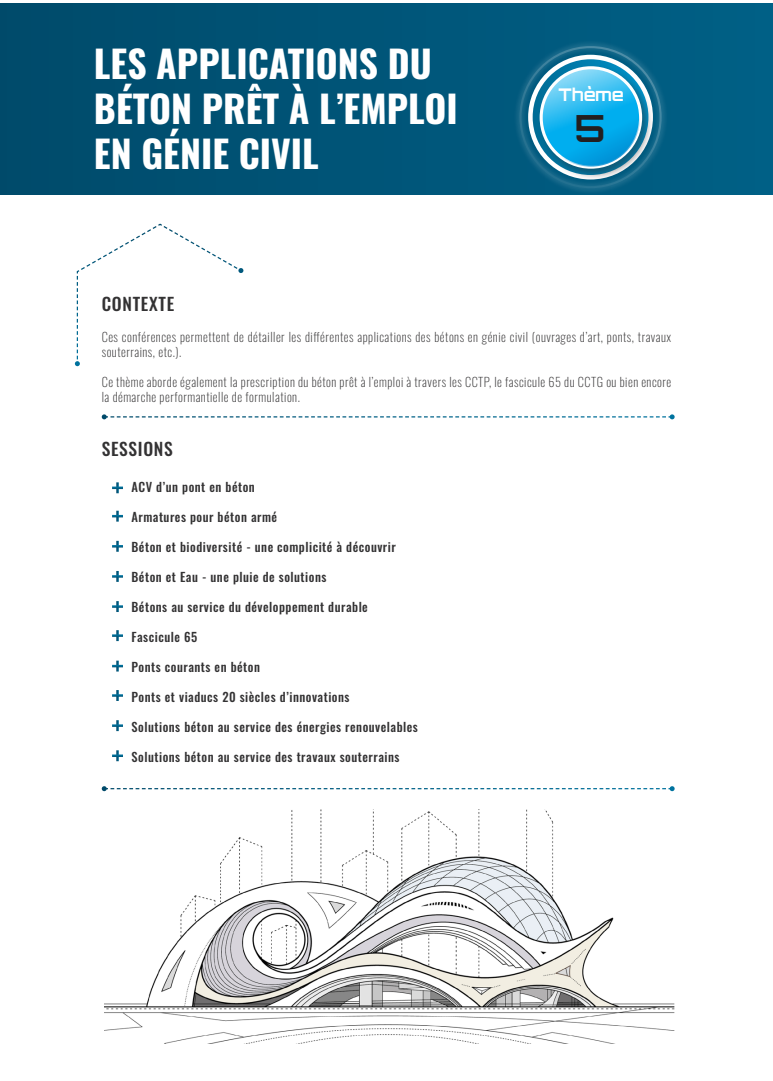
<style>
.page{position:relative;width:773px;height:1081px;background:#fff}
.page>*{position:absolute;margin:0;border:0;box-sizing:border-box;transform-origin:0 0}
.t1{font:700 37.5px/45px "Oswald";color:#fff}
.t2{font:700 37.5px "Orbitron";color:#231f20}
.t3{font:500 17.5px "Oswald";letter-spacing:.04em;color:#333233}
.t4{font:700 17.5px "Orbitron";letter-spacing:.01em;color:#fff}
.t5{font:500 12.5px "Oswald";letter-spacing:.04em;color:#333233}
.t6{font:200 12.5px/15px "Oswald";letter-spacing:.04em;color:#333233}
</style>
<div class="page">
<svg style="left:112px;top:511px;width:11px;height:10px"></svg>
<svg style="left:112px;top:541px;width:11px;height:11px"></svg>
<svg style="left:112px;top:571px;width:11px;height:11px"></svg>
<svg style="left:112px;top:601px;width:11px;height:11px"></svg>
<svg style="left:112px;top:630px;width:11px;height:11px"></svg>
<svg style="left:112px;top:690px;width:11px;height:11px"></svg>
<svg style="left:112px;top:720px;width:11px;height:11px"></svg>
<svg style="left:112px;top:750px;width:11px;height:11px"></svg>
<svg style="left:112px;top:660px;width:11px;height:11px"></svg>
<div style="left:0;top:4px;width:772px;height:191px;background:linear-gradient(to right,#004a6b,#006086)"></div>
<svg style="left:75px;top:223px;width:168px;height:143px"></svg>
<svg style="left:102px;top:414px;width:572px;height:5px"></svg>
<svg style="left:112px;top:482px;width:11px;height:11px"></svg>
<svg style="left:102px;top:786px;width:572px;height:5px"></svg>
<div style="left:513px;top:40px;width:154px;height:155px;background:#fff;opacity:.75"></div>
<img style="left:104px;top:809px;width:570px;height:234px">
<h1 class="t1" style="left:94px;top:43px;width:365px">LES APPLICATIONS DU<br>BÉTON PRÊT À L’EMPLOI<br>EN GÉNIE CIVIL</h1>
<h2 class="t4" style="left:558px;top:84px;width:67px">Thème</h2>
<h1 class="t2" style="left:574px;top:104px;width:33px">5</h1>
<h2 class="t3" style="left:102px;top:295px;width:74px">CONTEXTE</h2>
<p class="t6" style="left:102px;top:328px;width:571px">Ces conférences permettent de détailler les différentes applications des bétons en génie civil (ouvrages d’art, ponts, travaux souterrains, etc.).</p>
<p class="t6" style="left:102px;top:373px;width:571px">Ce thème aborde également la prescription du béton prêt à l’emploi à travers les CCTP, le fascicule 65 du CCTG ou bien encore la démarche performantielle de formulation.</p>
<h2 class="t3" style="left:102px;top:440px;width:73px">SESSIONS</h2>
<p class="t5" style="left:131px;top:481px;width:125px">ACV d’un pont en béton</p>
<p class="t5" style="left:131px;top:511px;width:147px">Armatures pour béton armé</p>
<p class="t5" style="left:131px;top:541px;width:266px">Béton et biodiversité - une complicité à découvrir</p>
<p class="t5" style="left:131px;top:571px;width:196px">Béton et Eau - une pluie de solutions</p>
<p class="t5" style="left:131px;top:601px;width:238px">Bétons au service du développement durable</p>
<p class="t5" style="left:131px;top:631px;width:67px">Fascicule 65</p>
<p class="t5" style="left:131px;top:661px;width:130px">Ponts courants en béton</p>
<p class="t5" style="left:131px;top:691px;width:219px">Ponts et viaducs 20 siècles d’innovations</p>
<p class="t5" style="left:131px;top:721px;width:288px">Solutions béton au service des énergies renouvelables</p>
<p class="t5" style="left:131px;top:751px;width:269px">Solutions béton au service des travaux souterrains</p>
</div>
